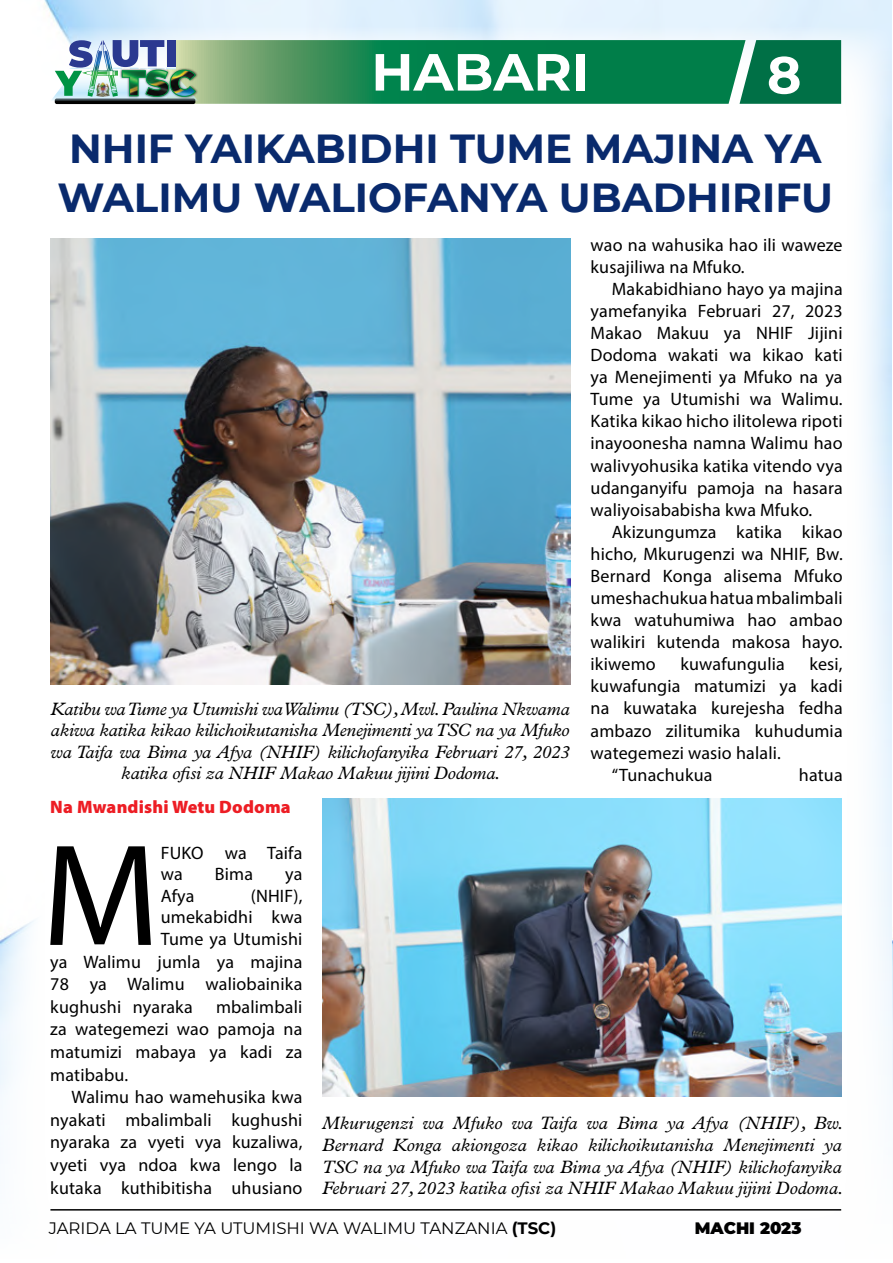
<style>
.page{position:relative;width:893px;height:1263px;background:#fff}
.page>*{position:absolute;margin:0;border:0;box-sizing:border-box;transform-origin:0 0}
.t1{font:146.25px "Myriad Pro";color:#000}
.t2{font:700 52.2px "Montserrat";color:#fff}
.t3{font:700 40.5px/48.6px "Montserrat";color:#092a6d}
.t4{font:18px/22px "Myriad Pro";letter-spacing:.01em;color:#000;text-align:justify}
.t5{font:italic 18px/21.6px "Plantin Std";letter-spacing:-.01em;color:#000;text-align:center}
.t6{font:900 18px "Myriad Pro";letter-spacing:.01em;color:#ed1d24}
.t7{font:16.5px "Montserrat";color:#000}
.t8{font:900 16.5px "Montserrat";color:#000}
.s1{font-weight:700}
</style>
<div class="page">
<hr style="left:50px;top:1209px;width:791px;height:1px;background:#000">
<svg style="left:51px;top:40px;width:790px;height:64px;background:#318c63"></svg>
<img style="left:97px;top:82px;width:12px;height:15px">
<img style="left:51px;top:239px;width:519px;height:446px">
<img style="left:322px;top:798px;width:520px;height:298px">
<h2 class="t2" style="left:371px;top:34px;width:219px">HABARI</h2>
<h2 class="t2" style="left:767px;top:37px;width:36px">8</h2>
<h3 class="t3" style="left:57px;top:123px;width:777px">NHIF YAIKABIDHI TUME MAJINA YA<br>WALIMU WALIOFANYA UBADHIRIFU</h3>
<p class="t5" style="left:51px;top:698px;width:521px">Katibu wa Tume ya Utumishi wa Walimu (TSC), Mwl. Paulina Nkwama akiwa katika kikao kilichoikutanisha Menejimenti ya TSC na ya Mfuko wa Taifa wa Bima ya Afya (NHIF) kilichofanyika Februari 27, 2023 katika ofisi za NHIF Makao Makuu jijini Dodoma.</p>
<p class="t4" style="left:591px;top:233px;width:254px">wao na wahusika hao ili waweze kusajiliwa na Mfuko.</p>
<p class="t4" style="left:591px;top:277px;width:254px;text-indent:21px">Makabidhiano hayo ya majina yamefanyika Februari 27, 2023<br>Makao Makuu ya NHIF Jijini Dodoma wakati wa kikao kati ya Menejimenti ya Mfuko na ya Tume ya Utumishi wa Walimu.<br>Katika kikao hicho ilitolewa ripoti inayoonesha namna Walimu hao walivyohusika katika vitendo vya udanganyifu pamoja na hasara waliyoisababisha kwa Mfuko.</p>
<p class="t4" style="left:591px;top:520px;width:254px;text-indent:21px">Akizungumza katika kikao hicho, Mkurugenzi wa NHIF, Bw.<br>Bernard Konga alisema Mfuko umeshachukua hatua mbalimbali kwa watuhumiwa hao ambao walikiri kutenda makosa hayo. ikiwemo</p>
<p class="t4" style="left:680px;top:653px;width:106px">kuwafungulia</p>
<p class="t4" style="left:809px;top:653px;width:35px">kesi,</p>
<p class="t4" style="left:591px;top:675px;width:254px">kuwafungia matumizi ya kadi</p>
<p class="t4" style="left:591px;top:697px;width:254px">na kuwataka kurejesha fedha</p>
<p class="t4" style="left:591px;top:719px;width:254px">ambazo zilitumika kuhudumia</p>
<p class="t4" style="left:591px;top:741px;width:192px">wategemezi wasio halali.</p>
<p class="t4" style="left:612px;top:763px;width:102px">“Tunachukua</p>
<p class="t4" style="left:799px;top:763px;width:45px">hatua</p>
<p class="t6" style="left:50px;top:795px;width:242px">Na Mwandishi Wetu Dodoma</p>
<h1 class="t1" style="left:42px;top:806px;width:119px">M</h1>
<p class="t4" style="left:161px;top:841px;width:143px;line-height:21.6px">FUKO wa Taifa wa</p>
<p class="t4" style="left:215px;top:863px;width:40px">Bima</p>
<p class="t4" style="left:285px;top:863px;width:19px">ya</p>
<p class="t4" style="left:161px;top:884px;width:35px">Afya</p>
<p class="t4" style="left:251px;top:884px;width:53px">(NHIF),</p>
<p class="t4" style="left:161px;top:906px;width:143px">umekabidhi kwa</p>
<p class="t4" style="left:161px;top:927px;width:143px">Tume ya Utumishi</p>
<p class="t4" style="left:50px;top:950px;width:254px">ya Walimu jumla ya majina</p>
<p class="t4" style="left:50px;top:973px;width:254px">78 ya Walimu waliobainika</p>
<p class="t4" style="left:50px;top:995px;width:144px">kughushi nyaraka</p>
<p class="t4" style="left:50px;top:995px;width:254px;line-height:22.6px;text-indent:166px">mbalimbali za wategemezi wao pamoja na matumizi mabaya ya kadi za matibabu.</p>
<p class="t4" style="left:50px;top:1085px;width:254px;line-height:22.6px;text-indent:21px">Walimu hao wamehusika kwa nyakati mbalimbali kughushi nyaraka za vyeti vya kuzaliwa, vyeti vya ndoa kwa lengo la kutaka kuthibitisha uhusiano</p>
<p class="t5" style="left:322px;top:1112px;width:523px;text-align:justify">Mkurugenzi wa Mfuko wa Taifa wa Bima ya Afya (NHIF), Bw.<br>Bernard Konga akiongoza kikao kilichoikutanisha Menejimenti ya TSC na ya Mfuko wa Taifa wa Bima ya Afya (NHIF) kilichofanyika Februari 27, 2023 katika ofisi za NHIF Makao Makuu jijini Dodoma.</p>
<p class="t7" style="left:49px;top:1217px;width:509px">JARIDA LA TUME YA UTUMISHI WA WALIMU TANZANIA <span class="s1">(TSC)</span></p>
<p class="t8" style="left:695px;top:1216px;width:108px">MACHI 2023</p>
</div>
